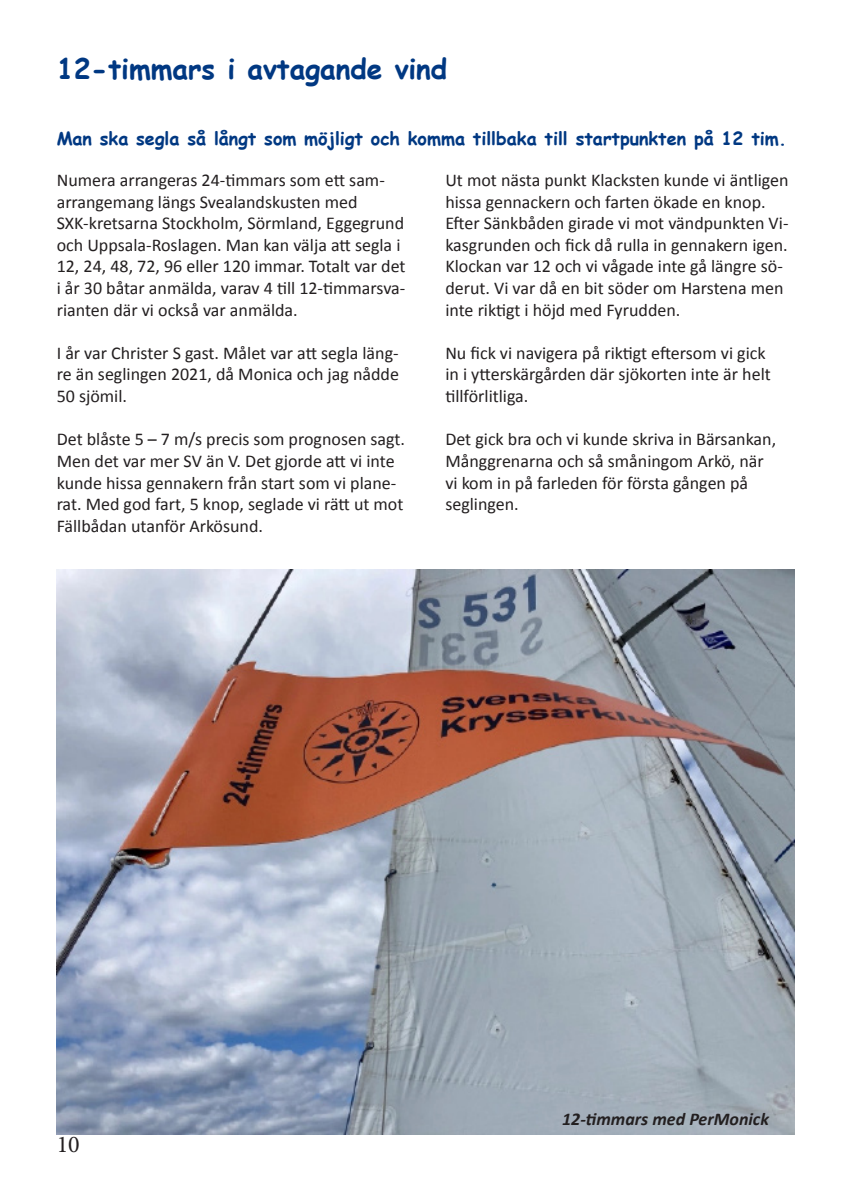
<style>
.page{position:relative;width:851px;height:1191px;background:#fff}
.page>*{position:absolute;margin:0;border:0;box-sizing:border-box;transform-origin:0 0}
.t1{font:700 28px "Comic Sans MS";color:#003882}
.t2{font:24px "Minion Pro";color:#231f20}
.t3{font:18px/21.6px "Calibri";color:#231f20}
.t4{font:700 18px "Comic Sans MS";color:#003882}
.t5{font:italic 700 18px "Calibri";color:#231f20}
</style>
<div class="page">
<img style="left:57px;top:570px;width:737px;height:564px">
<p class="t1" style="left:57px;top:48px;width:392px">12-timmars i avtagande vind</p>
<p class="t4" style="left:57px;top:125px;width:731px">Man ska segla så långt som möjligt och komma tillbaka till startpunkten på 12 tim.</p>
<p class="t3" style="left:57px;top:169px;width:329px">Numera arrangeras 24-timmars som ett sam-</p>
<p class="t3" style="left:57px;top:191px;width:350px">arrangemang längs Svealandskusten med SXK-kretsarna Stockholm, Sörmland, Eggegrund och Uppsala-Roslagen. Man kan välja att segla i 12, 24, 48, 72, 96 eller 120 immar. Totalt var det i år 30 båtar anmälda, varav 4 till 12-timmarsva&shy;rianten där vi också var anmälda.</p>
<p class="t3" style="left:57px;top:342px;width:344px;text-align:justify">I år var Christer S gast. Målet var att segla läng&shy;re än seglingen 2021, då Monica och jag nådde 50 sjömil.</p>
<p class="t3" style="left:57px;top:428px;width:350px">Det blåste 5 – 7 m/s precis som prognosen sagt.<br>Men det var mer SV än V. Det gjorde att vi inte kunde hissa gennakern från start som vi plane&shy;rat. Med god fart, 5 knop, seglade vi rätt ut mot Fällbådan utanför Arkösund.</p>
<p class="t3" style="left:445px;top:169px;width:345px">Ut mot nästa punkt Klacksten kunde vi äntligen hissa gennackern och farten ökade en knop.<br>Efter Sänkbåden girade vi mot vändpunkten Vi&shy;kasgrunden och fick då rulla in gennakern igen.</p>
<p class="t3" style="left:445px;top:256px;width:339px;text-align:justify">Klockan var 12 och vi vågade inte gå längre sö&shy;derut. Vi var då en bit söder om Harstena men inte riktigt i höjd med Fyrudden.</p>
<p class="t3" style="left:445px;top:342px;width:327px">Nu fick vi navigera på riktigt eftersom vi gick in i ytterskärgården där sjökorten inte är helt tillförlitliga.</p>
<p class="t3" style="left:445px;top:428px;width:332px">Det gick bra och vi kunde skriva in Bärsankan, Månggrenarna och så småningom Arkö, när vi kom in på farleden för första gången på seglingen.</p>
<h2 class="t2" style="left:57px;top:1128px;width:25px">10</h2>
<p class="t5" style="left:562px;top:1107px;width:208px">12-timmars med PerMonick</p>
</div>
